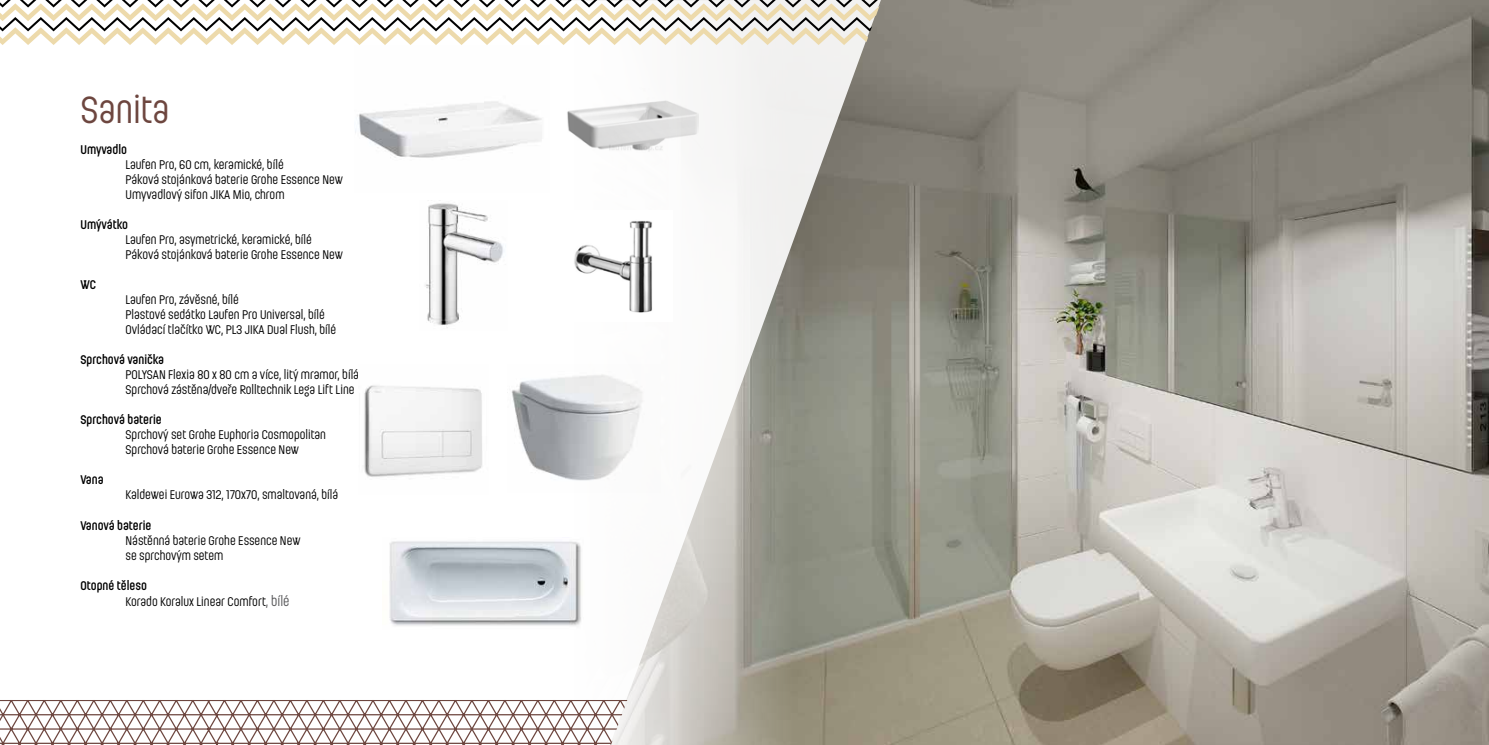
<style>
.page{position:relative;width:1489px;height:745px;background:#fff}
.page>*{position:absolute;margin:0;border:0;box-sizing:border-box;transform-origin:0 0}
.t1{font:37.5px "Ladislav";color:#6d463f}
.t2{font:12.5px/15px "Ladislav";color:#000}
.t3{font:600 12.5px "Ladislav";color:#000}
.s1{font-weight:600}
.s2{font-size:13.75px;color:#58585a}
</style>
<div class="page">
<img style="left:884px;top:0;width:604px;height:744px">
<svg style="left:627px;top:0;width:257px;height:744px"></svg>
<img style="left:389px;top:541px;width:193px;height:85px">
<img style="left:364px;top:385px;width:118px;height:92px">
<svg style="left:0;top:0;width:879px;height:45px"></svg>
<svg style="left:0;top:699px;width:627px;height:45px"></svg>
<img style="left:355px;top:101px;width:187px;height:57px">
<img style="left:567px;top:62px;width:132px;height:100px">
<img style="left:574px;top:210px;width:98px;height:111px">
<img style="left:425px;top:203px;width:79px;height:125px">
<img style="left:511px;top:364px;width:149px;height:127px">
<h1 class="t1" style="left:80px;top:86px;width:90px">Sanita</h1>
<p class="t3" style="left:80px;top:142px;width:48px">Umyvadlo</p>
<p class="t2" style="left:125px;top:157px;width:219px">Laufen Pro, 60 cm, keramické, bílé<br>Páková stojánková baterie Grohe Essence New<br>Umyvadlový sifon JIKA Mio, chrom</p>
<p class="t3" style="left:80px;top:217px;width:49px">Umývátko</p>
<p class="t2" style="left:125px;top:232px;width:219px">Laufen Pro, asymetrické, keramické, bílé<br>Páková stojánková baterie Grohe Essence New</p>
<p class="t3" style="left:80px;top:277px;width:17px">WC</p>
<p class="t2" style="left:125px;top:292px;width:212px">Laufen Pro, závěsné, bílé<br>Plastové sedátko Laufen Pro Universal, bílé<br>Ovládací tlačítko WC, PL3 JIKA Dual Flush, bílé</p>
<p class="t3" style="left:80px;top:352px;width:85px">Sprchová vanička</p>
<p class="t2" style="left:125px;top:367px;width:235px">POLYSAN Flexia 80 x 80 cm a více, litý mramor, bílá<br>Sprchová zástěna/dveře Rolltechnik Lega Lift Line</p>
<p class="t3" style="left:80px;top:412px;width:83px">Sprchová baterie</p>
<p class="t2" style="left:125px;top:427px;width:202px">Sprchový set Grohe Euphoria Cosmopolitan<br>Sprchová baterie Grohe Essence New</p>
<p class="t3" style="left:80px;top:472px;width:25px">Vana</p>
<p class="t2" style="left:125px;top:487px;width:214px">Kaldewei Eurowa 312, 170x70, smaltovaná, bílá</p>
<p class="t3" style="left:80px;top:517px;width:72px">Vanová baterie</p>
<p class="t2" style="left:125px;top:532px;width:176px">Nástěnná baterie Grohe Essence New se sprchovým setem</p>
<p class="t2" style="left:125px;top:576px;width:165px;line-height:16.5px;text-indent:-45px"><span class="s1">Otopné těleso<br></span>Korado Koralux Linear Comfort<span class="s2">, bílé</span></p>
</div>
